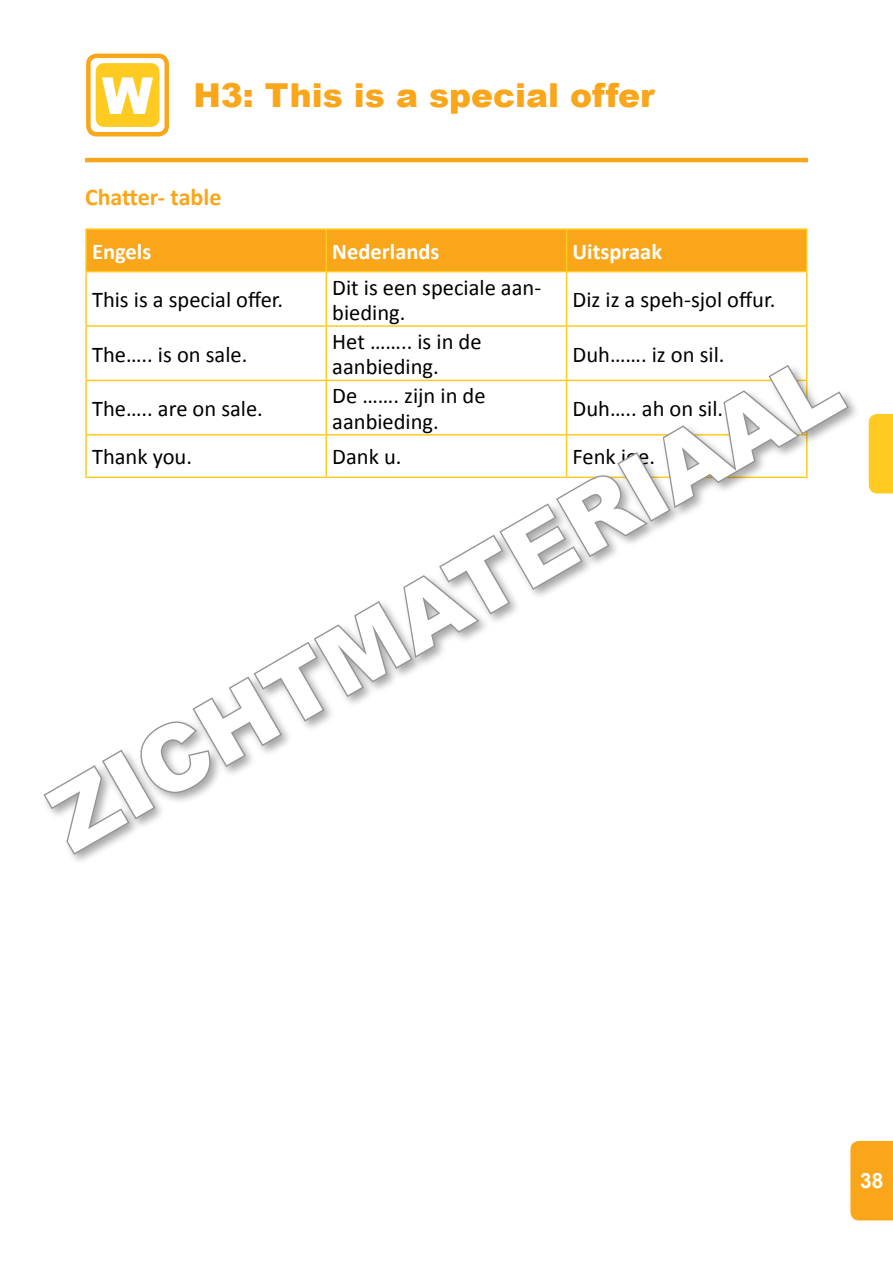
<style>
.page{position:relative;width:893px;height:1263px;background:#fff}
.page>*{position:absolute;margin:0;border:0;box-sizing:border-box;transform-origin:0 0}
.t1{font:900 90.15px "Arial";color:#fff}
.t2{font:900 33px "Arial";color:#faa61a}
.t3{font:700 24px "Calibri";color:#faa61a}
.t4{font:22.5px/25.5px "Calibri";color:#000}
.t5{font:700 22.5px "Calibri";color:#fff}
.t6{font:700 21px "Arial";color:#fff}
.s1{font-size:51px;color:#fff}
</style>
<div class="page">
<div style="left:850px;top:1167px;width:43px;height:53px;background:#faa61a"></div>
<div style="left:86px;top:54px;width:83px;height:82px;border:4px solid #faa61a;border-radius:9px"></div>
<div style="left:96px;top:63px;width:63px;height:64px;background:#ffcb20;border-radius:9px"></div>
<hr style="left:85px;top:158px;width:723px;height:4px;background:#faa61a">
<div style="left:87px;top:230px;width:719px;height:41px;background:#faa61a"></div>
<hr style="left:85px;top:228px;width:241px;height:2px;background:#ffcb20">
<hr style="left:85px;top:230px;width:2px;height:41px;background:#ffcb20">
<hr style="left:326px;top:228px;width:241px;height:2px;background:#ffcb20">
<hr style="left:326px;top:230px;width:1px;height:41px;background:#ffcb20">
<hr style="left:567px;top:228px;width:240px;height:2px;background:#ffcb20">
<hr style="left:566px;top:230px;width:1px;height:41px;background:#ffcb20">
<hr style="left:806px;top:230px;width:1px;height:41px;background:#ffcb20">
<hr style="left:85px;top:271px;width:241px;height:1px;background:#ffcb20">
<hr style="left:85px;top:272px;width:2px;height:53px;background:#ffcb20">
<hr style="left:326px;top:271px;width:241px;height:1px;background:#ffcb20">
<hr style="left:326px;top:272px;width:1px;height:53px;background:#ffcb20">
<hr style="left:567px;top:271px;width:240px;height:1px;background:#ffcb20">
<hr style="left:566px;top:272px;width:1px;height:53px;background:#ffcb20">
<hr style="left:806px;top:272px;width:1px;height:53px;background:#ffcb20">
<hr style="left:85px;top:325px;width:241px;height:2px;background:#ffcb20">
<hr style="left:85px;top:327px;width:2px;height:53px;background:#ffcb20">
<hr style="left:326px;top:325px;width:241px;height:2px;background:#ffcb20">
<hr style="left:326px;top:327px;width:1px;height:53px;background:#ffcb20">
<hr style="left:567px;top:325px;width:240px;height:2px;background:#ffcb20">
<hr style="left:566px;top:327px;width:1px;height:53px;background:#ffcb20">
<hr style="left:806px;top:327px;width:1px;height:53px;background:#ffcb20">
<svg style="left:43px;top:363px;width:808px;height:494px"></svg>
<h2 class="t2" style="left:102px;top:71px;width:555px"><span class="s1">W</span> H3: This is a special offer</h2>
<p class="t3" style="left:85px;top:182px;width:138px">Chatter- table</p>
<p class="t5" style="left:92px;top:237px;width:61px">Engels</p>
<p class="t5" style="left:332px;top:237px;width:109px">Nederlands</p>
<p class="t5" style="left:573px;top:237px;width:91px">Uitspraak</p>
<p class="t4" style="left:92px;top:286px;width:193px">This is a special offer.</p>
<p class="t4" style="left:332px;top:273px;width:210px">Dit is een speciale aan&shy;bieding.</p>
<p class="t4" style="left:573px;top:286px;width:204px">Diz iz a speh-sjol offur.</p>
<p class="t4" style="left:332px;top:328px;width:151px">Het …….. is in de aanbieding.</p>
<p class="t4" style="left:573px;top:340px;width:153px">Duh……. iz on sil.</p>
<p class="t4" style="left:92px;top:340px;width:157px">The….. is on sale.</p>
<h1 class="t1" style="left:24px;top:769px;width:897px;rotate:-30deg">Zichtmateriaal</h1>
<p class="t4" style="left:332px;top:382px;width:155px">De ……. zijn in de aanbieding.</p>
<p class="t4" style="left:573px;top:395px;width:152px">Duh….. ah on sil.</p>
<p class="t4" style="left:92px;top:395px;width:172px">The….. are on sale.</p>
<p class="t4" style="left:92px;top:443px;width:101px">Thank you.</p>
<p class="t4" style="left:332px;top:443px;width:71px">Dank u.</p>
<p class="t4" style="left:573px;top:443px;width:84px">Fenk joe.</p>
<p class="t6" style="left:860px;top:1167px;width:25px">38</p>
</div>
